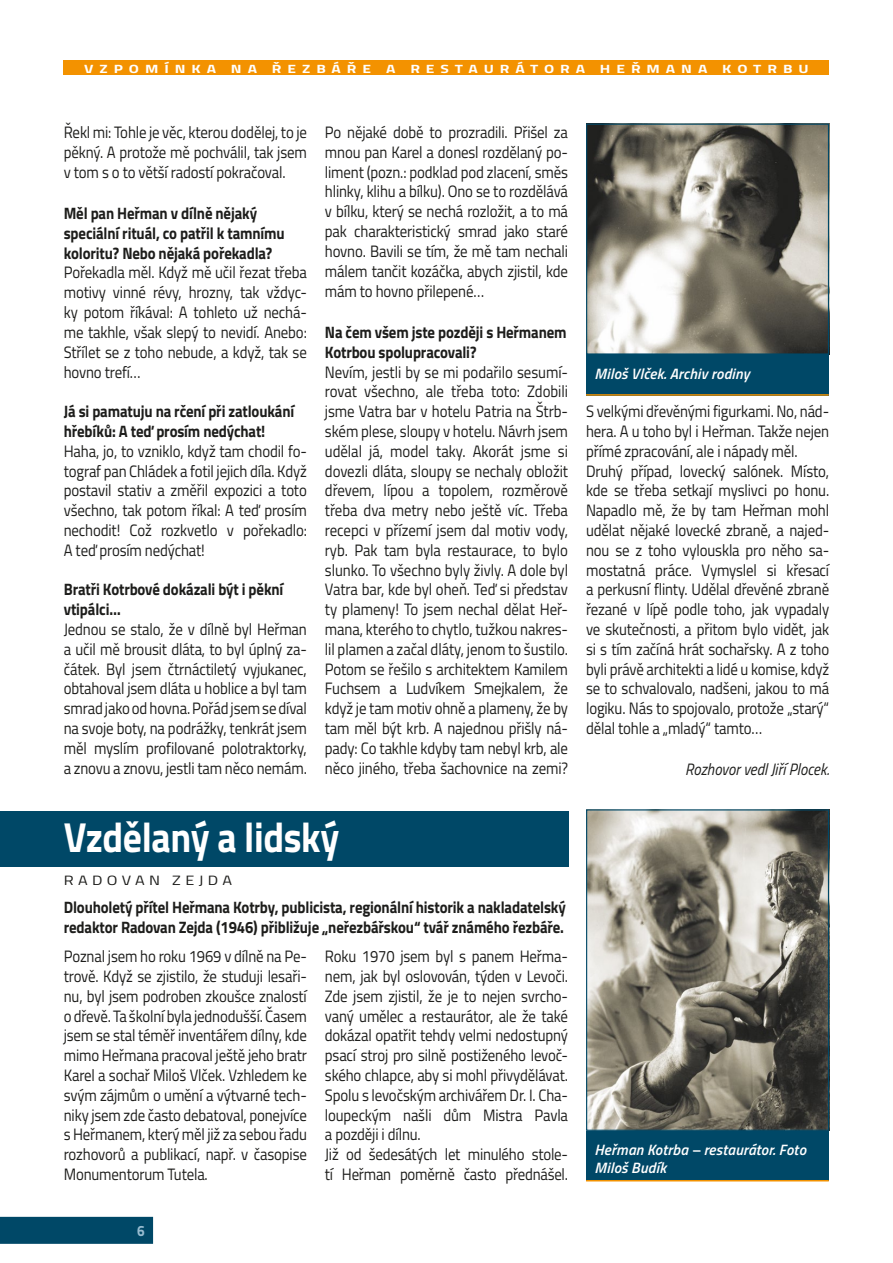
<style>
.page{position:relative;width:893px;height:1263px;background:#fff}
.page>*{position:absolute;margin:0;border:0;box-sizing:border-box;transform-origin:0 0}
.titl{font:700 42px "Titillium";letter-spacing:-.01em;color:#fff;scale:.9 1}
.text{font:16.5px/19.8px "Titillium";letter-spacing:-.01em;color:#1d1d1b;text-align:justify;scale:.9 1}
.perex{font:700 16.5px/19.8px "Titillium";letter-spacing:-.01em;color:#1d1d1b;scale:.9 1}
.autor_dole{font:italic 16.5px "Titillium";color:#1d1d1b;scale:.9 1}
.popisek_neg{font:italic 600 15px/18px "Titillium";letter-spacing:.01em;color:#fff}
.t1{font:700 15px "Titillium";color:#98bcd0;scale:.9 1}
.autor{font:13.5px "Titillium";letter-spacing:.27em;color:#1d1d1b;scale:1.2 1}
.t2{font:700 12px "Titillium";letter-spacing:.38em;color:#fff;scale:1.3 1}
</style>
<div class="page">
<div style="left:64px;top:61px;width:765px;height:14px;background:#f39200"></div>
<div style="left:0;top:1217px;width:153px;height:27px;background:#004867"></div>
<div style="left:0;top:811px;width:568px;height:56px;background:#004867"></div>
<img style="left:588px;top:811px;width:239px;height:318px">
<div style="left:586px;top:809px;width:243px;height:322px;border:1px solid #004867"></div>
<div style="left:586px;top:1131px;width:243px;height:50px;background:#004867"></div>
<hr style="left:586px;top:1180px;width:243px;height:1px;background:#f39200">
<img style="left:588px;top:126px;width:239px;height:227px">
<div style="left:586px;top:124px;width:243px;height:231px;border:1px solid #004867"></div>
<div style="left:586px;top:355px;width:243px;height:41px;background:#004867"></div>
<hr style="left:586px;top:394px;width:243px;height:2px;background:#f39200">
<p class="t2" style="left:84px;top:59px;width:559px">VZPOMÍNKA NA ŘEZBÁŘE A RESTAURÁTORA HEŘMANA KOTRBU</p>
<p class="text" style="left:64px;top:122px;width:272px">Řekl mi: Tohle je věc, kterou dodělej, to je pěkný. A protože mě pochválil, tak jsem v tom s o to větší radostí pokračoval.</p>
<p class="perex" style="left:64px;top:203px;width:247px">Měl pan Heřman v dílně nějaký speciální rituál, co patřil k tamnímu koloritu? Nebo nějaká pořekadla?</p>
<p class="text" style="left:64px;top:262px;width:272px">Pořekadla měl. Když mě učil řezat třeba motivy vinné révy, hrozny, tak vždyc‑ ky potom říkával: A tohleto už nechá‑ me takhle, však slepý to nevidí. Anebo:<br>Střílet se z toho nebude, a když, tak se hovno trefí…</p>
<p class="perex" style="left:64px;top:401px;width:258px">Já si pamatuju na rčení při zatloukání hřebíků: A teď prosím nedýchat!</p>
<p class="text" style="left:64px;top:440px;width:272px">Haha, jo, to vzniklo, když tam chodil fo‑ tograf pan Chládek a fotil jejich díla. Když postavil stativ a změřil expozici a toto všechno, tak potom říkal: A teď prosím nechodit! Což rozkvetlo v pořekadlo:<br>A teď prosím nedýchat!</p>
<p class="perex" style="left:64px;top:579px;width:246px">Bratři Kotrbové dokázali být i pěkní vtipálci…</p>
<p class="text" style="left:64px;top:618px;width:272px">Jednou se stalo, že v dílně byl Heřman a učil mě brousit dláta, to byl úplný za‑ čátek. Byl jsem čtrnáctiletý vyjukanec, obtahoval jsem dláta u hoblice a byl tam smrad jako od hovna. Pořád jsem se díval na svoje boty, na podrážky, tenkrát jsem měl myslím profilované polotraktorky, a znovu a znovu, jestli tam něco nemám.</p>
<p class="text" style="left:325px;top:122px;width:272px">Po nějaké době to prozradili. Přišel za mnou pan Karel a donesl rozdělaný po‑ liment (pozn.: podklad pod zlacení, směs hlinky, klihu a bílku). Ono se to rozdělává v bílku, který se nechá rozložit, a to má pak charakteristický smrad jako staré hovno. Bavili se tím, že mě tam nechali málem tančit kozáčka, abych zjistil, kde mám to hovno přilepené…</p>
<p class="perex" style="left:325px;top:321px;width:270px">Na čem všem jste později s Heřmanem<br>Kotrbou spolupracovali?</p>
<p class="text" style="left:325px;top:361px;width:272px">Nevím, jestli by se mi podařilo sesumí‑ rovat všechno, ale třeba toto: Zdobili jsme Vatra bar v hotelu Patria na Štrb‑ ském plese, sloupy v hotelu. Návrh jsem udělal já, model taky. Akorát jsme si dovezli dláta, sloupy se nechaly obložit dřevem, lípou a topolem, rozměrově třeba dva metry nebo ještě víc. Třeba recepci v přízemí jsem dal motiv vody, ryb. Pak tam byla restaurace, to bylo slunko. To všechno byly živly. A dole byl Vatra bar, kde byl oheň. Teď si představ ty plameny! To jsem nechal dělat Heř‑ mana, kterého to chytlo, tužkou nakres‑ lil plamen a začal dláty, jenom to šustilo.</p>
<p class="text" style="left:325px;top:658px;width:272px">Potom se řešilo s architektem Kamilem Fuchsem a Ludvíkem Smejkalem, že když je tam motiv ohně a plameny, že by tam měl být krb. A najednou přišly ná‑ pady: Co takhle kdyby tam nebyl krb, ale něco jiného, třeba šachovnice na zemi?</p>
<p class="titl" style="left:64px;top:805px;width:308px">Vzdělaný a lidský</p>
<p class="autor" style="left:64px;top:870px;width:142px">RADOVAN ZEJDA</p>
<p class="perex" style="left:64px;top:896px;width:559px">Dlouholetý přítel Heřmana Kotrby, publicista, regionální historik a nakladatelský redaktor Radovan Zejda (1946) přibližuje „neřezbářskou“ tvář známého řezbáře.</p>
<p class="text" style="left:64px;top:946px;width:272px">Poznal jsem ho roku 1969 v dílně na Pe‑ trově. Když se zjistilo, že studuji lesaři‑ nu, byl jsem podroben zkoušce znalostí o dřevě. Ta školní byla jednodušší. Časem jsem se stal téměř inventářem dílny, kde mimo Heřmana pracoval ještě jeho bratr Karel a sochař Miloš Vlček. Vzhledem ke svým zájmům o umění a výtvarné tech‑ niky jsem zde často debatoval, ponejvíce s Heřmanem, který měl již za sebou řadu rozhovorů a publikací, např. v časopise Monumentorum Tutela.</p>
<p class="text" style="left:325px;top:946px;width:272px">Roku 1970 jsem byl s panem Heřma‑ nem, jak byl oslovován, týden v Levoči.<br>Zde jsem zjistil, že je to nejen svrcho‑ vaný umělec a restaurátor, ale že také dokázal opatřit tehdy velmi nedostupný psací stroj pro silně postiženého levoč‑ ského chlapce, aby si mohl přivydělávat.<br>Spolu s levočským archivářem Dr. I. Cha‑ loupeckým našli dům Mistra Pavla a později i dílnu.</p>
<p class="text" style="left:325px;top:1144px;width:272px">Již od šedesátých let minulého stole‑ tí Heřman poměrně často přednášel.</p>
<p class="t1" style="left:137px;top:1219px;width:10px">6</p>
<p class="popisek_neg" style="left:595px;top:363px;width:157px">Miloš Vlček. Archiv rodiny</p>
<p class="text" style="left:586px;top:401px;width:272px">S velkými dřevěnými figurkami. No, nád‑ hera. A u toho byl i Heřman. Takže nejen přímé zpracování, ale i nápady měl.</p>
<p class="text" style="left:586px;top:460px;width:272px">Druhý případ, lovecký salónek. Místo, kde se třeba setkají myslivci po honu.<br>Napadlo mě, že by tam Heřman mohl udělat nějaké lovecké zbraně, a najed‑ nou se z toho vylouskla pro něho sa‑ mostatná práce. Vymyslel si křesací a perkusní flinty. Udělal dřevěné zbraně řezané v lípě podle toho, jak vypadaly ve skutečnosti, a přitom bylo vidět, jak si s tím začíná hrát sochařsky. A z toho byli právě architekti a lidé u komise, když se to schvalovalo, nadšeni, jakou to má logiku. Nás to spojovalo, protože „starý“ dělal tohle a „mladý“ tamto…</p>
<p class="autor_dole" style="left:685px;top:758px;width:162px">Rozhovor vedl Jiří Plocek.</p>
<p class="popisek_neg" style="left:595px;top:1140px;width:213px">Heřman Kotrba – restaurátor. Foto<br>Miloš Budík</p>
</div>
